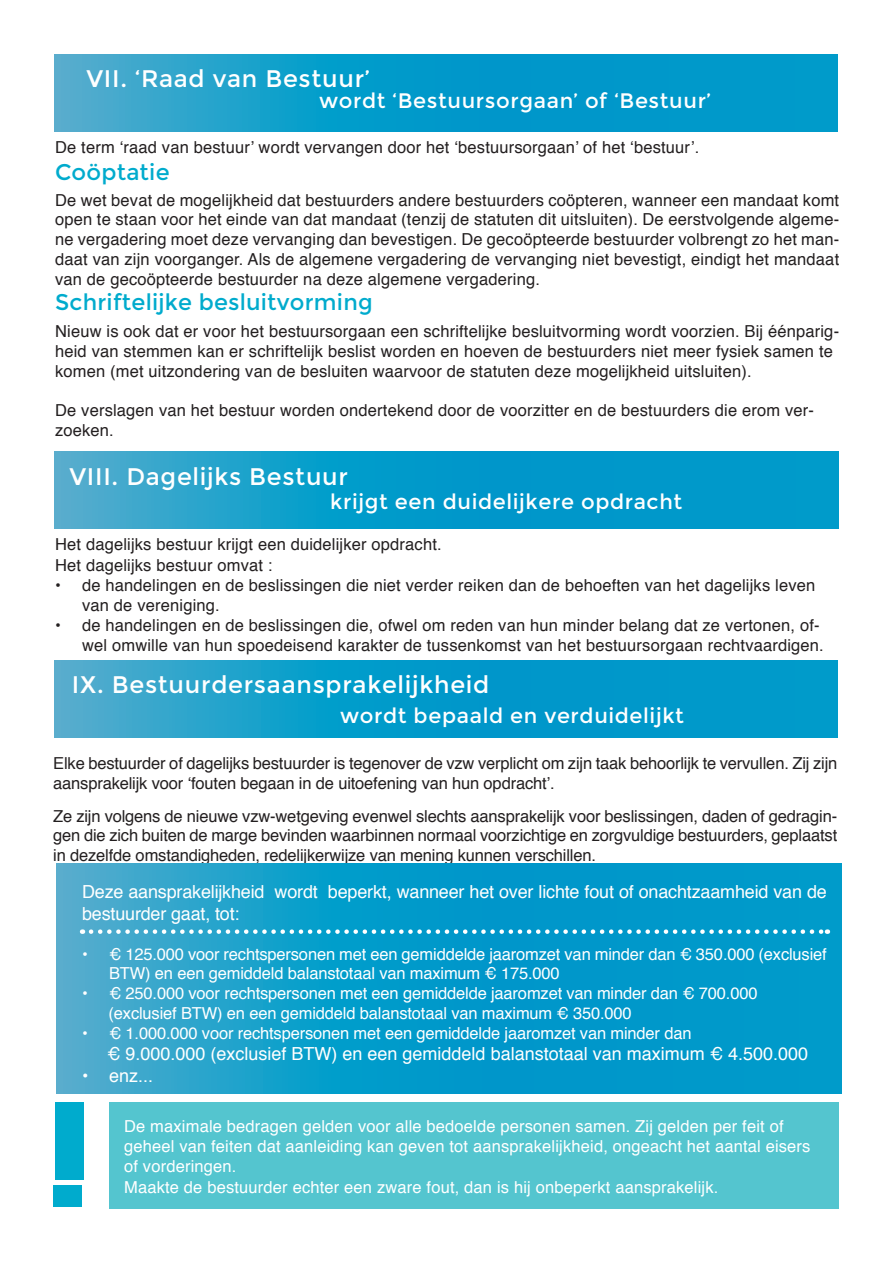
<style>
.page{position:relative;width:893px;height:1263px;background:#fff}
.page>*{position:absolute;margin:0;border:0;box-sizing:border-box;transform-origin:0 0}
.t1{font:24px "Montserrat";letter-spacing:.03em;color:#fff}
.t2{font:22.5px "Montserrat";letter-spacing:.01em;color:#00abcd}
.t3{font:21px "Montserrat";letter-spacing:.03em;color:#fff}
.t4{font:18px/21.6px "Helvetica";letter-spacing:-.01em;color:#fff}
.t5{font:16.5px/19.8px "Helvetica";letter-spacing:.01em;color:#231f20}
.t6{font:16.5px/19.8px "Helvetica";letter-spacing:-.01em;color:#fff}
.t7{font:16.5px/19.8px "Helvetica";letter-spacing:.01em;color:#fff}
.t8{font:16.5px/19.8px "Helvetica";letter-spacing:-.01em;color:#231f20}
</style>
<div class="page">
<div style="left:109px;top:1102px;width:730px;height:107px;background:#54c5cf"></div>
<svg style="left:54px;top:54px;width:783px;height:77px;background:#0f9dca"></svg>
<svg style="left:55px;top:451px;width:783px;height:77px;background:#0f9dca"></svg>
<svg style="left:54px;top:661px;width:784px;height:77px;background:#0f9dca"></svg>
<svg style="left:57px;top:864px;width:784px;height:229px;background:#0f9dca"></svg>
<div style="left:55px;top:1102px;width:29px;height:77px;background:#00abcd"></div>
<div style="left:53px;top:1185px;width:29px;height:21px;background:#00abcd"></div>
<svg style="left:91px;top:929px;width:737px;height:5px"></svg>
<p class="t1" style="left:86px;top:65px;width:285px">VII. ‘Raad van Bestuur’</p>
<p class="t3" style="left:319px;top:89px;width:394px">wordt ‘Bestuursorgaan’ of ‘Bestuur’</p>
<p class="t5" style="left:55px;top:138px;width:646px">De term ‘raad van bestuur’ wordt vervangen door het ‘bestuursorgaan’ of het ‘bestuur’.</p>
<p class="t5" style="left:55px;top:190px;width:786px;text-align:justify">De wet bevat de mogelijkheid dat bestuurders andere bestuurders coöpteren, wanneer een mandaat komt open te staan voor het einde van dat mandaat (tenzij de statuten dit uitsluiten). De eerstvolgende algeme&shy;ne vergadering moet deze vervanging dan bevestigen. De gecoöpteerde bestuurder volbrengt zo het man&shy;daat van zijn voorganger. Als de algemene vergadering de vervanging niet bevestigt, eindigt het mandaat van de gecoöpteerde bestuurder na deze algemene vergadering.</p>
<p class="t5" style="left:55px;top:322px;width:786px">Nieuw is ook dat er voor het bestuursorgaan een schriftelijke besluitvorming wordt voorzien. Bij éénparig&shy;heid van stemmen kan er schriftelijk beslist worden en hoeven de bestuurders niet meer fysiek samen te komen (met uitzondering van de besluiten waarvoor de statuten deze mogelijkheid uitsluiten).</p>
<p class="t5" style="left:55px;top:401px;width:760px">De verslagen van het bestuur worden ondertekend door de voorzitter en de bestuurders die erom ver&shy;zoeken.</p>
<p class="t1" style="left:69px;top:462px;width:280px">VIII. Dagelijks Bestuur</p>
<p class="t3" style="left:330px;top:490px;width:354px">krijgt een duidelijkere opdracht</p>
<p class="t5" style="left:55px;top:535px;width:388px">Het dagelijks bestuur krijgt een duidelijker opdracht.</p>
<p class="t5" style="left:55px;top:556px;width:219px">Het dagelijks bestuur omvat :</p>
<p class="t5" style="left:82px;top:576px;width:735px;text-indent:-27px">• de handelingen en de beslissingen die niet verder reiken dan de behoeften van het dagelijks leven van de vereniging.</p>
<p class="t5" style="left:55px;top:616px;width:770px;text-align:right">• de handelingen en de beslissingen die, ofwel om reden van hun minder belang dat ze vertonen, of&shy;wel omwille van hun spoedeisend karakter de tussenkomst van het bestuursorgaan rechtvaardigen.</p>
<p class="t2" style="left:55px;top:159px;width:116px">Coöptatie</p>
<p class="t2" style="left:55px;top:289px;width:319px">Schriftelijke besluitvorming</p>
<p class="t1" style="left:72px;top:671px;width:419px">IX. Bestuurdersaansprakelijkheid</p>
<p class="t3" style="left:340px;top:703px;width:345px">wordt bepaald en verduidelijkt</p>
<p class="t8" style="left:53px;top:754px;width:786px">Elke bestuurder of dagelijks bestuurder is tegenover de vzw verplicht om zijn taak behoorlijk te vervullen. Zij zijn aansprakelijk voor ‘fouten begaan in de uitoefening van hun opdracht’.</p>
<p class="t5" style="left:53px;top:806px;width:786px;text-align:justify">Ze zijn volgens de nieuwe vzw-wetgeving evenwel slechts aansprakelijk voor beslissingen, daden of gedragin&shy;gen die zich buiten de marge bevinden waarbinnen normaal voorzichtige en zorgvuldige bestuurders, geplaatst in dezelfde omstandigheden, redelijkerwijze van mening kunnen verschillen.</p>
<p class="t4" style="left:82px;top:882px;width:746px">Deze aansprakelijkheid wordt beperkt, wanneer het over lichte fout of onachtzaamheid van de bestuurder gaat, tot:</p>
<p class="t6" style="left:109px;top:944px;width:719px;text-indent:-27px">• € 125.000 voor rechtspersonen met een gemiddelde jaaromzet van minder dan € 350.000 (exclusief<br>BTW) en een gemiddeld balanstotaal van maximum € 175.000</p>
<p class="t6" style="left:82px;top:984px;width:677px">• € 250.000 voor rechtspersonen met een gemiddelde jaaromzet van minder dan € 700.000</p>
<p class="t6" style="left:109px;top:1004px;width:525px">(exclusief BTW) en een gemiddeld balanstotaal van maximum € 350.000</p>
<p class="t6" style="left:82px;top:1023px;width:611px">• € 1.000.000 voor rechtspersonen met een gemiddelde jaaromzet van minder dan</p>
<p class="t4" style="left:107px;top:1044px;width:703px">€ 9.000.000 (exclusief BTW) en een gemiddeld balanstotaal van maximum € 4.500.000</p>
<p class="t4" style="left:82px;top:1065px;width:73px">• enz...</p>
<p class="t7" style="left:124px;top:1117px;width:688px">De maximale bedragen gelden voor alle bedoelde personen samen. Zij gelden per feit of geheel van feiten dat aanleiding kan geven tot aansprakelijkheid, ongeacht het aantal eisers of vorderingen.</p>
<p class="t7" style="left:124px;top:1178px;width:596px">Maakte de bestuurder echter een zware fout, dan is hij onbeperkt aansprakelijk.</p>
</div>
